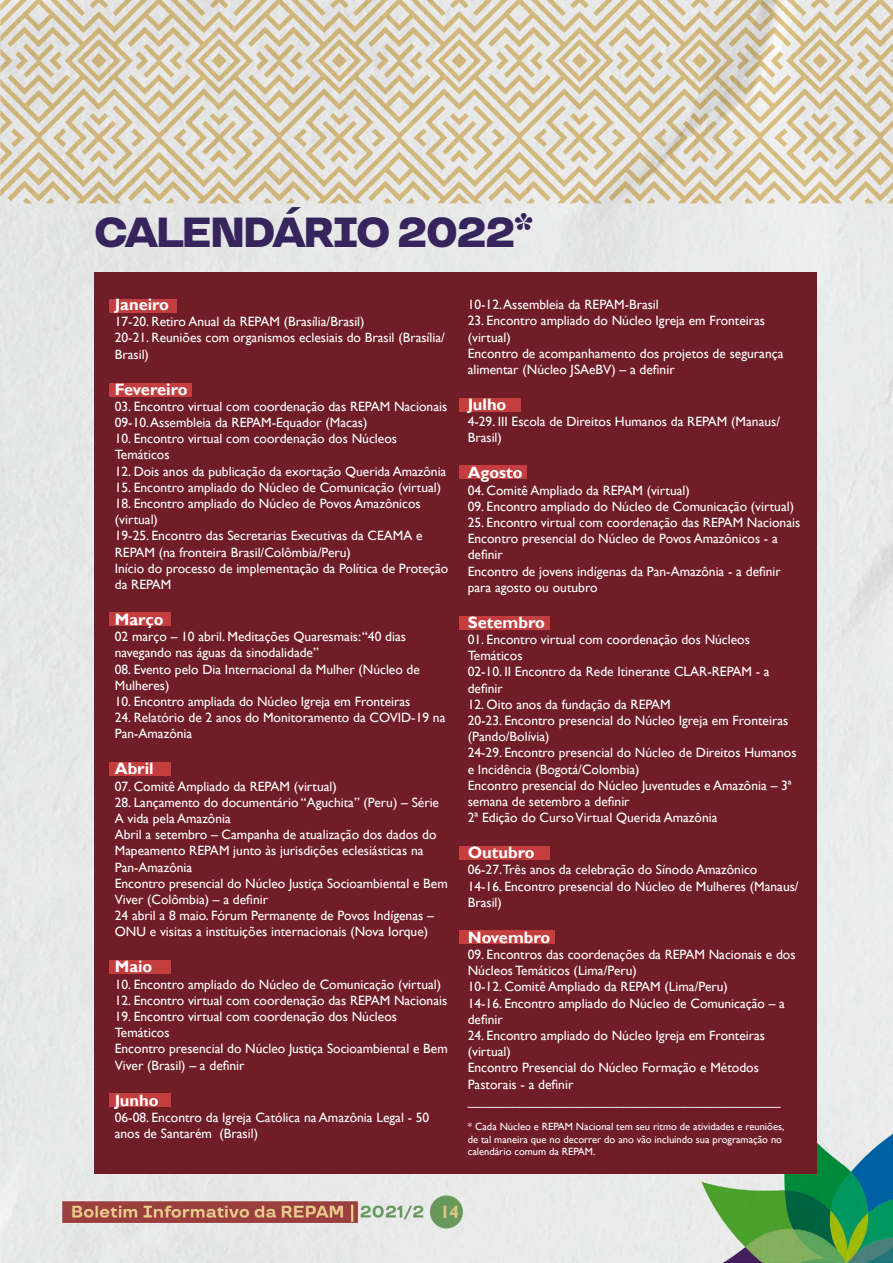
<style>
.page{position:relative;width:893px;height:1263px;background:#fff}
.page>*{position:absolute;margin:0;border:0;box-sizing:border-box;transform-origin:0 0}
.t1{font:800 42px "TT Travels";letter-spacing:-.06em;color:#37245d}
.t2{font:700 18px "Gill Sans";color:#ddc387}
.t3{font:700 16.5px "Gill Sans";color:#fff}
.t4{font:700 16.5px "Gill Sans";letter-spacing:-.02em;color:#fff}
.t5{font:13.5px/16.2px "Gill Sans";color:#fff}
.t6{font:10.5px/12.6px "Gill Sans";color:#fff}
</style>
<div class="page">
<img style="left:0;top:0;width:893px;height:1263px">
<div style="left:430px;top:1195px;width:33px;height:33px;background:#67995b;border-radius:50%"></div>
<div style="left:94px;top:272px;width:722px;height:902px;background:#711d27"></div>
<div style="left:109px;top:299px;width:68px;height:14px;background:#c43e3f"></div>
<div style="left:109px;top:383px;width:82px;height:14px;background:#c43e3f"></div>
<div style="left:109px;top:612px;width:62px;height:14px;background:#c43e3f"></div>
<div style="left:109px;top:762px;width:62px;height:13px;background:#c43e3f"></div>
<div style="left:459px;top:398px;width:61px;height:14px;background:#c43e3f"></div>
<div style="left:459px;top:466px;width:68px;height:13px;background:#c43e3f"></div>
<div style="left:459px;top:616px;width:90px;height:13px;background:#c43e3f"></div>
<div style="left:459px;top:847px;width:90px;height:13px;background:#c43e3f"></div>
<div style="left:459px;top:930px;width:96px;height:14px;background:#c43e3f"></div>
<div style="left:109px;top:960px;width:62px;height:14px;background:#c43e3f"></div>
<div style="left:109px;top:1094px;width:62px;height:13px;background:#c43e3f"></div>
<h1 class="t1" style="left:94px;top:206px;width:442px">CALENDÁRIO 2022*</h1>
<p class="t3" style="left:115px;top:294px;width:56px">Janeiro</p>
<p class="t5" style="left:115px;top:314px;width:332px">17-20. Retiro Anual da REPAM (Brasília/Brasil)<br>20-21. Reuniões com organismos eclesiais do Brasil (Brasília/<br>Brasil)</p>
<p class="t4" style="left:115px;top:379px;width:74px">Fevereiro</p>
<p class="t5" style="left:115px;top:398px;width:334px">03. Encontro virtual com coordenação das REPAM Nacionais<br>09-10. Assembleia da REPAM-Equador (Macas)</p>
<p class="t5" style="left:115px;top:431px;width:284px">10. Encontro virtual com coordenação dos Núcleos<br>Temáticos</p>
<p class="t5" style="left:115px;top:463px;width:333px">12. Dois anos da publicação da exortação Querida Amazônia</p>
<p class="t5" style="left:115px;top:479px;width:328px">15. Encontro ampliado do Núcleo de Comunicação (virtual)</p>
<p class="t5" style="left:115px;top:496px;width:335px">18. Encontro ampliado do Núcleo de Povos Amazônicos (virtual)<br>19-25. Encontro das Secretarias Executivas da CEAMA e REPAM (na fronteira Brasil/Colômbia/Peru)<br>Início do processo de implementação da Política de Proteção da REPAM</p>
<p class="t3" style="left:115px;top:609px;width:50px">Março</p>
<p class="t5" style="left:115px;top:629px;width:293px">02 março – 10 abril. Meditações Quaresmais: “40 dias navegando nas águas da sinodalidade”</p>
<p class="t5" style="left:115px;top:661px;width:307px">08. Evento pelo Dia Internacional da Mulher (Núcleo de<br>Mulheres)</p>
<p class="t5" style="left:115px;top:694px;width:297px">10. Encontro ampliada do Núcleo Igreja em Fronteiras</p>
<p class="t5" style="left:115px;top:710px;width:332px">24. Relatório de 2 anos do Monitoramento da COVID-19 na<br>Pan-Amazônia</p>
<p class="t3" style="left:115px;top:759px;width:40px">Abril</p>
<p class="t5" style="left:115px;top:778px;width:224px">07. Comitê Ampliado da REPAM (virtual)</p>
<p class="t5" style="left:115px;top:794px;width:334px">28. Lançamento do documentário “Aguchita” (Peru) – Série A vida pela Amazônia<br>Abril a setembro – Campanha de atualização dos dados do Mapeamento REPAM junto às jurisdições eclesiásticas na Pan-Amazônia<br>Encontro presencial do Núcleo Justiça Socioambiental e Bem Viver (Colômbia) – a definir<br>24 abril a 8 maio. Fórum Permanente de Povos Indígenas – ONU e visitas a instituições internacionais (Nova Iorque)</p>
<p class="t3" style="left:115px;top:957px;width:39px">Maio</p>
<p class="t5" style="left:115px;top:976px;width:328px">10. Encontro ampliado do Núcleo de Comunicação (virtual)</p>
<p class="t5" style="left:115px;top:992px;width:334px">12. Encontro virtual com coordenação das REPAM Nacionais</p>
<p class="t5" style="left:115px;top:1009px;width:334px">19. Encontro virtual com coordenação dos Núcleos Temáticos<br>Encontro presencial do Núcleo Justiça Socioambiental e Bem Viver (Brasil) – a definir</p>
<p class="t3" style="left:115px;top:1090px;width:45px">Junho</p>
<p class="t5" style="left:115px;top:1109px;width:316px">06-08. Encontro da Igreja Católica na Amazônia Legal - 50 anos de Santarém (Brasil)</p>
<p class="t5" style="left:468px;top:297px;width:193px">10-12. Assembleia da REPAM-Brasil</p>
<p class="t5" style="left:468px;top:313px;width:317px">23. Encontro ampliado do Núcleo Igreja em Fronteiras (virtual)<br>Encontro de acompanhamento dos projetos de segurança alimentar (Núcleo JSAeBV) – a definir</p>
<p class="t3" style="left:468px;top:394px;width:40px">Julho</p>
<p class="t5" style="left:468px;top:414px;width:314px">4-29. III Escola de Direitos Humanos da REPAM (Manaus/<br>Brasil)</p>
<p class="t3" style="left:468px;top:463px;width:57px">Agosto</p>
<p class="t5" style="left:468px;top:482px;width:224px">04. Comitê Ampliado da REPAM (virtual)</p>
<p class="t5" style="left:468px;top:498px;width:328px">09. Encontro ampliado do Núcleo de Comunicação (virtual)</p>
<p class="t5" style="left:468px;top:514px;width:334px">25. Encontro virtual com coordenação das REPAM Nacionais Encontro presencial do Núcleo de Povos Amazônicos - a definir<br>Encontro de jovens indígenas da Pan-Amazônia - a definir para agosto ou outubro</p>
<p class="t3" style="left:468px;top:612px;width:79px">Setembro</p>
<p class="t5" style="left:468px;top:631px;width:303px">01. Encontro virtual com coordenação dos Núcleos<br>Temáticos<br>02-10. II Encontro da Rede Itinerante CLAR-REPAM - a definir</p>
<p class="t5" style="left:468px;top:696px;width:330px">12. Oito anos da fundação da REPAM<br>20-23. Encontro presencial do Núcleo Igreja em Fronteiras (Pando/Bolívia)<br>24-29. Encontro presencial do Núcleo de Direitos Humanos e Incidência (Bogotá/Colombia)<br>Encontro presencial do Núcleo Juventudes e Amazônia – 3ª semana de setembro a definir<br>2ª Edição do Curso Virtual Querida Amazônia</p>
<p class="t3" style="left:468px;top:843px;width:68px">Outubro</p>
<p class="t5" style="left:468px;top:862px;width:332px">06-27.Três anos da celebração do Sínodo Amazônico<br>14-16. Encontro presencial do Núcleo de Mulheres (Manaus/<br>Brasil)</p>
<p class="t3" style="left:468px;top:927px;width:84px">Novembro</p>
<p class="t5" style="left:468px;top:946px;width:329px">09. Encontros das coordenações da REPAM Nacionais e dos Núcleos Temáticos (Lima/Peru)<br>10-12. Comitê Ampliado da REPAM (Lima/Peru)<br>14-16. Encontro ampliado do Núcleo de Comunicação – a definir</p>
<p class="t5" style="left:468px;top:1027px;width:314px">24. Encontro ampliado do Núcleo Igreja em Fronteiras (virtual)<br>Encontro Presencial do Núcleo Formação e Métodos Pastorais - a definir __________________________________________</p>
<p class="t6" style="left:468px;top:1120px;width:318px">* Cada Núcleo e REPAM Nacional tem seu ritmo de atividades e reuniões, de tal maneira que no decorrer do ano vão incluindo sua programação no calendário comum da REPAM.</p>
<h2 class="t2" style="left:440px;top:1201px;width:21px">14</h2>
</div>
